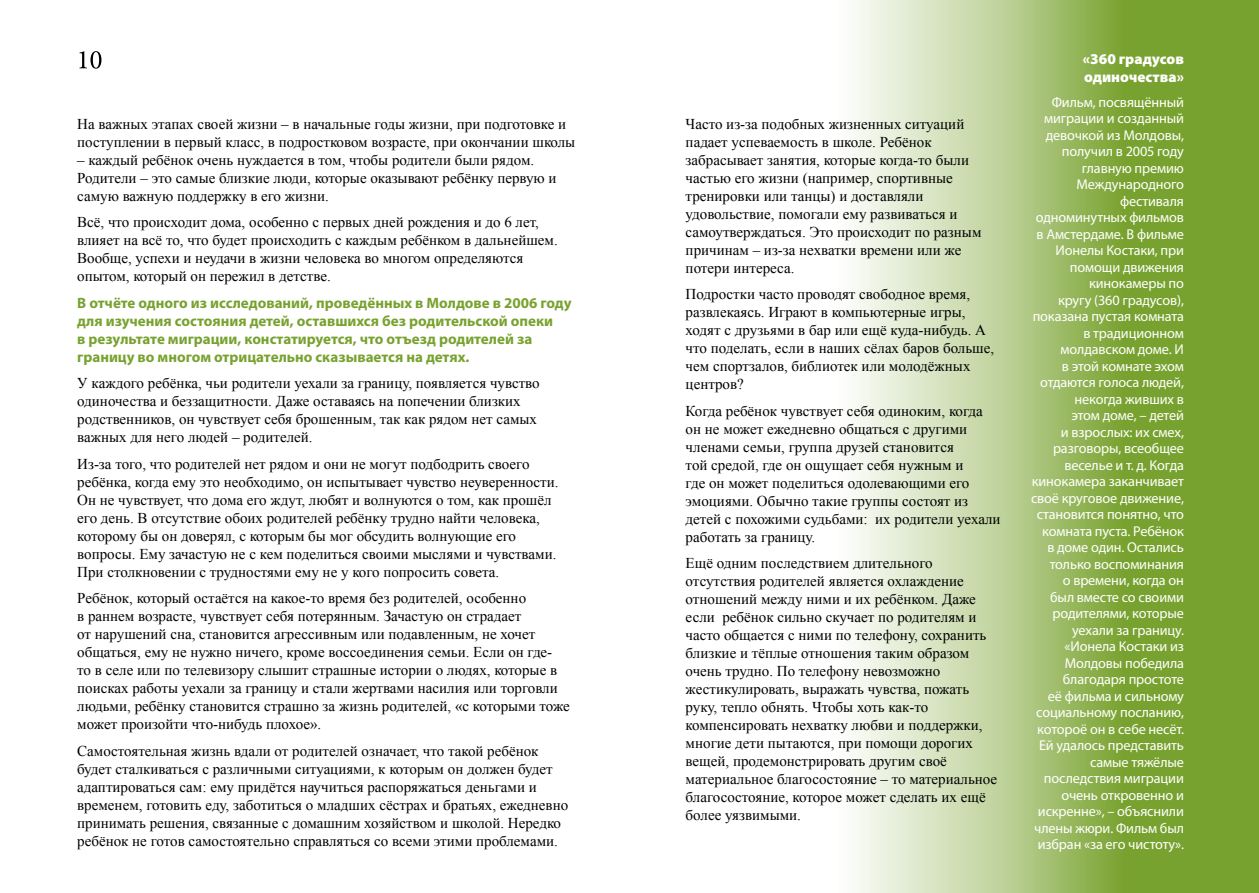
<style>
.page{position:relative;width:1259px;height:893px;background:#fff}
.page>*{position:absolute;margin:0;border:0;box-sizing:border-box;transform-origin:0 0}
.t1{font:15px/18px "Times New Roman";color:#000}
.t2{font:700 15px/18px "Myriad Pro";color:#78a22f}
.t3{font:900 15px/18px "Myriad Pro";color:#fff}
.t4{font:14.25px/16.5px "Myriad Pro";letter-spacing:-.01em;color:#fff;text-align:right}
</style>
<div class="page">
<svg style="left:79px;top:51px;width:22px;height:18px"></svg>
<svg style="left:853px;top:0;width:406px;height:893px;background:#a7c277"></svg>
<p class="t1" style="left:77px;top:114px;width:500px">На важных этапах своей жизни – в начальные годы жизни, при подготовке и поступлении в первый класс, в подростковом возрасте, при окончании школы</p>
<p class="t1" style="left:77px;top:150px;width:481px">– каждый ребёнок очень нуждается в том, чтобы родители были рядом.<br>Родители – это самые близкие люди, которые оказывают ребёнку первую и самую важную поддержку в его жизни.</p>
<p class="t1" style="left:77px;top:213px;width:482px">Всё, что происходит дома, особенно с первых дней рождения и до 6 лет, влияет на всё то, что будет происходить с каждым ребёнком в дальнейшем.<br>Вообще, успехи и неудачи в жизни человека во многом определяются опытом, который он пережил в детстве.</p>
<p class="t2" style="left:77px;top:293px;width:496px">В отчёте одного из исследований, проведённых в Молдове в 2006 году для изучения состояния детей, оставшихся без родительской опеки<br>в результате миграции, констатируется, что отъезд родителей за границу во многом отрицательно сказывается на детях.</p>
<p class="t1" style="left:77px;top:374px;width:464px">У каждого ребёнка, чьи родители уехали за границу, появляется чувство одиночества и беззащитности. Даже оставаясь на попечении близких родственников, он чувствует себя брошенным, так как рядом нет самых важных для него людей – родителей.</p>
<p class="t1" style="left:77px;top:454px;width:483px">Из-за того, что родителей нет рядом и они не могут подбодрить своего ребёнка, когда ему это необходимо, он испытывает чувство неуверенности.<br>Он не чувствует, что дома его ждут, любят и волнуются о том, как прошёл его день. В отсутствие обоих родителей ребёнку трудно найти человека, которому бы он доверял, с которым бы мог обсудить волнующие его вопросы. Ему зачастую не с кем поделиться своими мыслями и чувствами.<br>При столкновении с трудностями ему не у кого попросить совета.</p>
<p class="t1" style="left:77px;top:589px;width:494px">Ребёнок, который остаётся на какое-то время без родителей, особенно<br>в раннем возрасте, чувствует себя потерянным. Зачастую он страдает<br>от нарушений сна, становится агрессивным или подавленным, не хочет общаться, ему не нужно ничего, кроме воссоединения семьи. Если он где&shy;то в селе или по телевизору слышит страшные истории о людях, которые в поисках работы уехали за границу и стали жертвами насилия или торговли людьми, ребёнку становится страшно за жизнь родителей, «с которыми тоже может произойти что-нибудь плохое».</p>
<p class="t1" style="left:77px;top:741px;width:492px">Самостоятельная жизнь вдали от родителей означает, что такой ребёнок будет сталкиваться с различными ситуациями, к которым он должен будет адаптироваться сам: ему придётся научиться распоряжаться деньгами и временем, готовить еду, заботиться о младших сёстрах и братьях, ежедневно принимать решения, связанные с домашним хозяйством и школой. Нередко ребёнок не готов самостоятельно справляться со всеми этими проблемами.</p>
<p class="t1" style="left:685px;top:114px;width:297px">Часто из-за подобных жизненных ситуаций падает успеваемость в школе. Ребёнок забрасывает занятия, которые когда-то были частью его жизни (например, спортивные тренировки или танцы) и доставляли удовольствие, помогали ему развиваться и самоутверждаться. Это происходит по разным причинам – из-за нехватки времени или же потери интереса.</p>
<p class="t1" style="left:685px;top:285px;width:310px">Подростки часто проводят свободное время, развлекаясь. Играют в компьютерные игры, ходят с друзьями в бар или ещё куда-нибудь. А что поделать, если в наших сёлах баров больше, чем спортзалов, библиотек или молодёжных центров?</p>
<p class="t1" style="left:685px;top:401px;width:316px">Когда ребёнок чувствует себя одиноким, когда он не может ежедневно общаться с другими членами семьи, группа друзей становится<br>той средой, где он ощущает себя нужным и<br>где он может поделиться одолевающими его эмоциями. Обычно такие группы состоят из детей с похожими судьбами: их родители уехали работать за границу.</p>
<p class="t1" style="left:685px;top:554px;width:313px">Ещё одним последствием длительного отсутствия родителей является охлаждение отношений между ними и их ребёнком. Даже если ребёнок сильно скучает по родителям и часто общается с ними по телефону, сохранить близкие и тёплые отношения таким образом очень трудно. По телефону невозможно жестикулировать, выражать чувства, пожать руку, тепло обнять. Чтобы хоть как-то компенсировать нехватку любви и поддержки, многие дети пытаются, при помощи дорогих вещей, продемонстрировать другим своё материальное благосостояние – то материальное благосостояние, которое может сделать их ещё более уязвимыми.</p>
<p class="t3" style="left:1083px;top:50px;width:103px">«360 градусов одиночества»</p>
<p class="t4" style="left:1031px;top:94px;width:154px">Фильм, посвящённый миграции и созданный девочкой из Молдовы, получил в 2005 году главную премию<br>Международного фестиваля одноминутных фильмов в Амстердаме. В фильме<br>Ионелы Костаки, при помощи движения кинокамеры по<br>кругу (360 градусов), показана пустая комната в традиционном молдавском доме. И<br>в этой комнате эхом отдаются голоса людей, некогда живших в<br>этом доме, – детей<br>и взрослых: их смех, разговоры, всеобщее веселье и т. д. Когда кинокамера заканчивает своё круговое движение, становится понятно, что комната пуста. Ребёнок<br>в доме один. Остались только воспоминания<br>о времени, когда он<br>был вместе со своими родителями, которые уехали за границу. «Ионела Костаки из<br>Молдовы победила благодаря простоте<br>её фильма и сильному социальному посланию, котороё он в себе несёт.<br>Ей удалось представить самые тяжёлые последствия миграции очень откровенно и искренне», – объяснили члены жюри. Фильм был избран «за его чистоту».</p>
</div>
